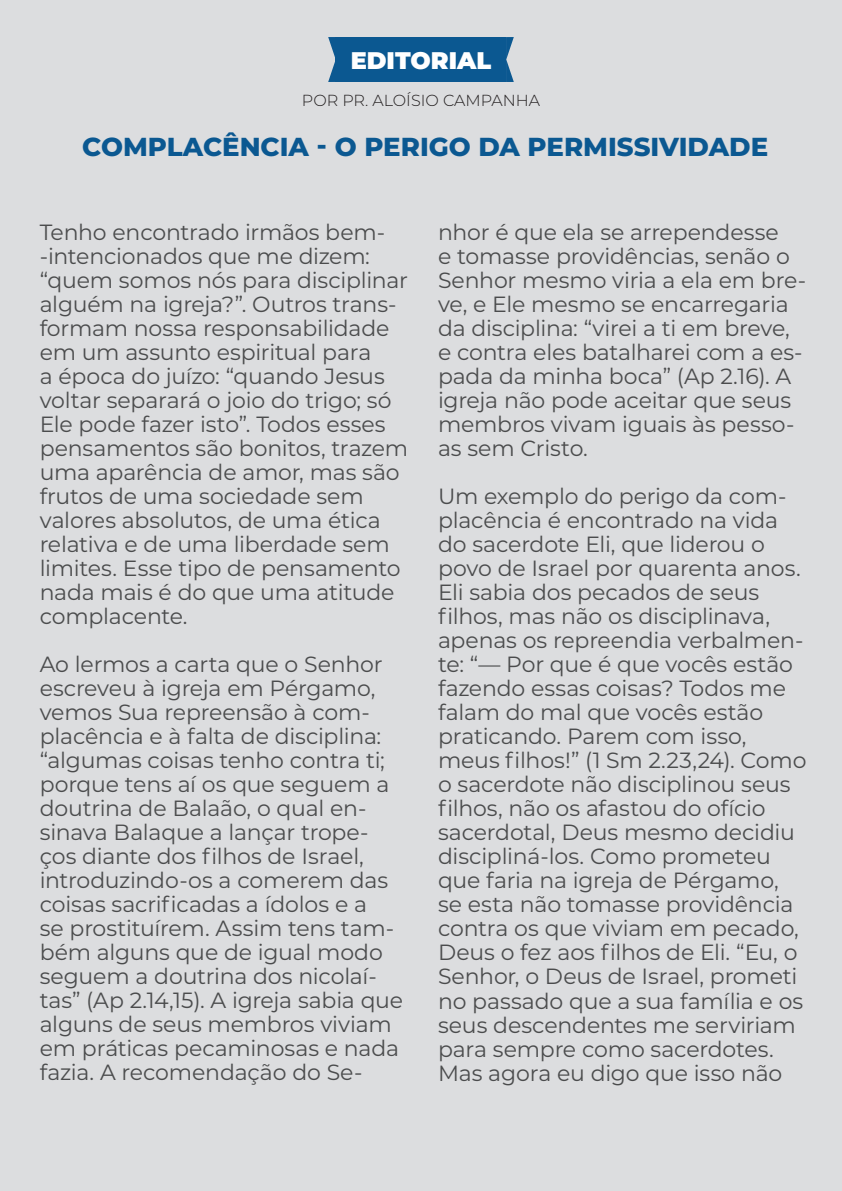
<style>
.page{position:relative;width:842px;height:1191px;background:#dcdddf}
.page>*{position:absolute;margin:0;border:0;box-sizing:border-box;transform-origin:0 0}
.t1{font:800 26px "Montserrat";color:#0b5891}
.t2{font:900 24px "Montserrat";color:#fff}
.t3{font:22px/24px "Montserrat";letter-spacing:-.01em;color:#4b4c4d}
.t4{font:300 16px "Montserrat";color:#231f20}
</style>
<div class="page">
<div style="left:336px;top:37px;width:170px;height:45px;background:#0b5891"></div>
<svg style="left:328px;top:37px;width:8px;height:45px"></svg>
<svg style="left:506px;top:37px;width:8px;height:45px"></svg>
<p class="t2" style="left:351px;top:43px;width:142px">EDITORIAL</p>
<p class="t4" style="left:302px;top:89px;width:240px">POR PR. ALOÍSIO CAMPANHA</p>
<p class="t1" style="left:82px;top:128px;width:687px">COMPLACÊNCIA - O PERIGO DA PERMISSIVIDADE</p>
<p class="t3" style="left:40px;top:219px;width:370px">Tenho encontrado irmãos bem--intencionados que me dizem: “quem somos nós para disciplinar alguém na igreja?”. Outros trans&shy;formam nossa responsabilidade em um assunto espiritual para<br>a época do juízo: “quando Jesus voltar separará o joio do trigo; só<br>Ele pode fazer isto”. Todos esses pensamentos são bonitos, trazem uma aparência de amor, mas são frutos de uma sociedade sem valores absolutos, de uma ética relativa e de uma liberdade sem limites. Esse tipo de pensamento nada mais é do que uma atitude complacente.</p>
<p class="t3" style="left:40px;top:651px;width:365px">Ao lermos a carta que o Senhor escreveu à igreja em Pérgamo, vemos Sua repreensão à com&shy;placência e à falta de disciplina: “algumas coisas tenho contra ti; porque tens aí os que seguem a doutrina de Balaão, o qual en&shy;sinava Balaque a lançar trope&shy;ços diante dos filhos de Israel, introduzindo-os a comerem das coisas sacrificadas a ídolos e a<br>se prostituírem. Assim tens tam&shy;bém alguns que de igual modo seguem a doutrina dos nicolaí&shy;tas” (Ap 2.14,15). A igreja sabia que alguns de seus membros viviam em práticas pecaminosas e nada fazia. A recomendação do Se-</p>
<p class="t3" style="left:438px;top:219px;width:370px">nhor é que ela se arrependesse<br>e tomasse providências, senão o<br>Senhor mesmo viria a ela em bre&shy;ve, e Ele mesmo se encarregaria da disciplina: “virei a ti em breve, e contra eles batalharei com a es&shy;pada da minha boca” (Ap 2.16). A igreja não pode aceitar que seus membros vivam iguais às pesso&shy;as sem Cristo.</p>
<p class="t3" style="left:438px;top:484px;width:370px">Um exemplo do perigo da com&shy;placência é encontrado na vida do sacerdote Eli, que liderou o povo de Israel por quarenta anos.<br>Eli sabia dos pecados de seus filhos, mas não os disciplinava, apenas os repreendia verbalmen&shy;te: “— Por que é que vocês estão fazendo essas coisas? Todos me falam do mal que vocês estão praticando. Parem com isso, meus filhos!” (1 Sm 2.23,24). Como o sacerdote não disciplinou seus filhos, não os afastou do ofício sacerdotal, Deus mesmo decidiu discipliná-los. Como prometeu que faria na igreja de Pérgamo, se esta não tomasse providência contra os que viviam em pecado,<br>Deus o fez aos filhos de Eli. “Eu, o<br>Senhor, o Deus de Israel, prometi no passado que a sua família e os seus descendentes me serviriam para sempre como sacerdotes.<br>Mas agora eu digo que isso não</p>
</div>
